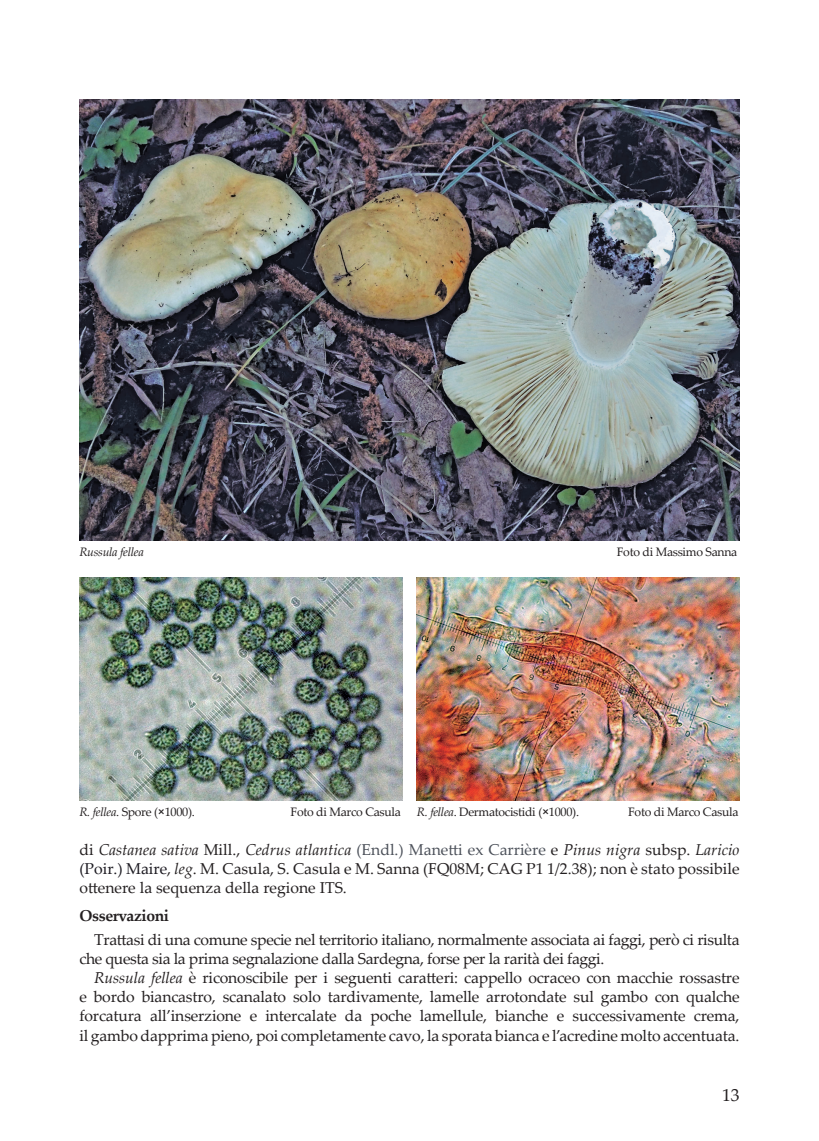
<style>
.page{position:relative;width:819px;height:1141px;background:#fff}
.page>*{position:absolute;margin:0;border:0;box-sizing:border-box;transform-origin:0 0}
.t1{font:17.5px "Palatino Linotype";color:#231f20}
.t2{font:15.75px/18.9px "Palatino Linotype";letter-spacing:-.025em;color:#231f20;text-align:justify}
.t3{font:700 15.75px "Palatino Linotype";letter-spacing:-.025em;color:#231f20}
.t4{font:12.25px "Palatino Linotype";letter-spacing:-.025em;color:#231f20}
.t5{font:italic 12.25px "Palatino Linotype";letter-spacing:-.025em;color:#231f20}
.s1{font-style:italic}
.s2{font-family:"Arial"}
.s3{color:#4b5059}
.s4{color:#1d1b22}
</style>
<div class="page">
<img style="left:79px;top:99px;width:660px;height:442px">
<img style="left:79px;top:577px;width:323px;height:224px">
<img style="left:417px;top:577px;width:322px;height:224px">
<p class="t5" style="left:79px;top:543px;width:66px">Russula fellea</p>
<p class="t4" style="left:616px;top:543px;width:122px">Foto di Massimo Sanna</p>
<p class="t4" style="left:79px;top:803px;width:117px"><span class="s1">R. fellea</span>. Spore (<span class="s2">×</span>1000).</p>
<p class="t4" style="left:290px;top:803px;width:112px">Foto di Marco Casula</p>
<p class="t4" style="left:417px;top:803px;width:164px"><span class="s1">R. fellea</span>. Dermatocistidi (<span class="s2">×</span>1000).</p>
<p class="t4" style="left:628px;top:803px;width:112px">Foto di Marco Casula</p>
<p class="t2" style="left:79px;top:839px;width:661px">di <span class="s1">Castanea sativa</span> Mill., <span class="s1">Cedrus atlantica</span> <span class="s3">(Endl.) Manetti ex Carrière</span> e <span class="s1">Pinus nigra</span> subsp. <span class="s1">Laricio </span><span class="s4">(Poir.) Maire</span>, <span class="s1">leg</span>. M. Casula, S. Casula e M. Sanna (FQ08M; CAG P1 1/2.38); non è stato possibile ottenere la sequenza della regione ITS.</p>
<p class="t3" style="left:79px;top:905px;width:91px">Osservazioni</p>
<p class="t2" style="left:79px;top:930px;width:661px;text-indent:15px">Trattasi di una comune specie nel territorio italiano, normalmente associata ai faggi, però ci risulta che questa sia la prima segnalazione dalla Sardegna, forse per la rarità dei faggi.</p>
<p class="t2" style="left:79px;top:968px;width:661px;text-indent:15px"><span class="s1">Russula fellea</span> è riconoscibile per i seguenti caratteri: cappello ocraceo con macchie rossastre e bordo biancastro, scanalato solo tardivamente, lamelle arrotondate sul gambo con qualche forcatura all’inserzione e intercalate da poche lamellule, bianche e successivamente crema, il gambo dapprima pieno, poi completamente cavo, la sporata bianca e l’acredine molto accentuata.</p>
<p class="t1" style="left:722px;top:1083px;width:19px">13</p>
</div>
